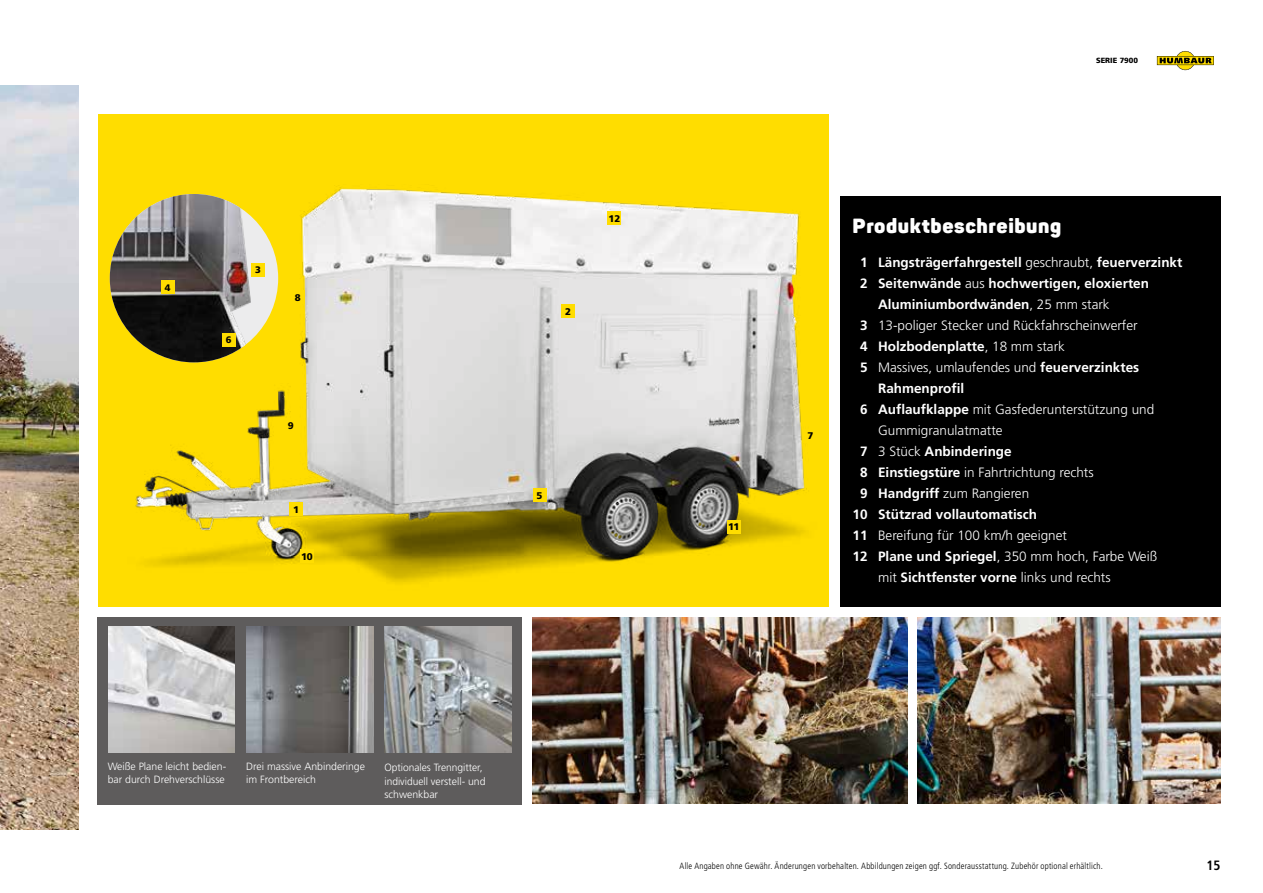
<style>
.page{position:relative;width:1263px;height:893px;background:#fff}
.page>*{position:absolute;margin:0;border:0;box-sizing:border-box;transform-origin:0 0}
.t1{font:900 20.25px "Panton";letter-spacing:.03em;color:#fff}
.t2{font:13.5px/21px "Frutiger LT 45 Lt";color:#fff}
.t3{font:13.5px "Frutiger LT 65 Bd";color:#fff}
.t4{font:13.5px "Frutiger LT 67 Bd Cn";color:#000}
.t5{font:10.5px/13.5px "Frutiger LT 45 Lt";color:#fff}
.t6{font:9.75px "Frutiger LT 75 Blk";color:#000}
.t7{font:9.45px "Frutiger LT 75 Blk";color:#000}
.t8{font:9px "Frutiger LT 47 Lt Cn";letter-spacing:.02em;color:#000}
.t9{font:7.5px "Frutiger LT 75 Blk";color:#000}
.s1{font-family:"Frutiger LT 45 Lt"}
.s2{font-family:"Frutiger LT 65 Bd"}
</style>
<div class="page">
<svg style="left:1157px;top:51px;width:57px;height:19px"></svg>
<img style="left:0;top:85px;width:79px;height:744px">
<div style="left:98px;top:617px;width:424px;height:187px;background:#5e5c5c"></div>
<img style="left:108px;top:626px;width:127px;height:127px">
<img style="left:385px;top:626px;width:126px;height:127px">
<img style="left:247px;top:626px;width:126px;height:127px">
<img style="left:533px;top:617px;width:375px;height:187px">
<img style="left:918px;top:617px;width:302px;height:187px">
<div style="left:98px;top:114px;width:730px;height:493px;background:#fd0"></div>
<div style="left:840px;top:197px;width:380px;height:410px;background:#000"></div>
<img style="left:109px;top:114px;width:752px;height:479px">
<div style="left:561px;top:304px;width:14px;height:14px;background:#fd0"></div>
<div style="left:607px;top:211px;width:14px;height:14px;background:#fd0"></div>
<div style="left:533px;top:488px;width:13px;height:14px;background:#fd0"></div>
<div style="left:289px;top:502px;width:14px;height:14px;background:#fd0"></div>
<div style="left:300px;top:549px;width:14px;height:14px;background:#fd0"></div>
<div style="left:284px;top:418px;width:14px;height:14px;background:#fd0"></div>
<div style="left:803px;top:429px;width:14px;height:13px;background:#fd0"></div>
<div style="left:291px;top:290px;width:14px;height:14px;background:#fd0"></div>
<div style="left:727px;top:520px;width:14px;height:13px;background:#fd0"></div>
<p class="t7" style="left:165px;top:282px;width:7px">4</p>
<p class="t7" style="left:255px;top:264px;width:7px">3</p>
<p class="t7" style="left:226px;top:334px;width:7px">6</p>
<p class="t6" style="left:295px;top:292px;width:7px">8</p>
<p class="t6" style="left:288px;top:419px;width:7px">9</p>
<p class="t6" style="left:293px;top:503px;width:7px">1</p>
<p class="t6" style="left:301px;top:551px;width:13px">10</p>
<p class="t6" style="left:565px;top:305px;width:7px">2</p>
<p class="t6" style="left:608px;top:212px;width:13px">12</p>
<p class="t6" style="left:536px;top:490px;width:7px">5</p>
<p class="t6" style="left:728px;top:521px;width:13px">11</p>
<p class="t9" style="left:1096px;top:56px;width:43px">SERIE 7900</p>
<p class="t6" style="left:807px;top:430px;width:7px">7</p>
<h1 class="t1" style="left:853px;top:213px;width:210px">Produktbeschreibung</h1>
<p class="t3" style="left:860px;top:254px;width:324px">1 Längsträgerfahrgestell <span class="s1">geschraubt,</span> feuerverzinkt</p>
<p class="t3" style="left:860px;top:275px;width:290px">2 Seitenwände <span class="s1">aus</span> hochwertigen, eloxierten</p>
<p class="t3" style="left:878px;top:296px;width:233px">Aluminiumbordwänden<span class="s1">, 25 mm stark</span></p>
<p class="t2" style="left:860px;top:315px;width:279px"><span class="s2">3</span> 13-poliger Stecker und Rückfahrscheinwerfer</p>
<p class="t3" style="left:860px;top:338px;width:206px">4 Holzbodenplatte<span class="s1">, 18 mm stark</span></p>
<p class="t2" style="left:860px;top:357px;width:281px"><span class="s2">5</span> Massives, umlaufendes und <span class="s2">feuerverzinktes</span></p>
<p class="t3" style="left:878px;top:380px;width:88px">Rahmenprofil</p>
<p class="t2" style="left:878px;top:399px;width:278px;text-indent:-18px"><span class="s2">6 Auflaufklappe</span> mit Gasfederunterstützung und<br>Gummigranulatmatte</p>
<p class="t3" style="left:860px;top:443px;width:153px">7 <span class="s1">3 Stück</span> Anbinderinge</p>
<p class="t2" style="left:860px;top:462px;width:235px"><span class="s2">8 Einstiegstüre</span> in Fahrtrichtung rechts<br><span class="s2">9 Handgriff</span> zum Rangieren</p>
<p class="t3" style="left:853px;top:506px;width:186px">10 Stützrad vollautomatisch</p>
<p class="t2" style="left:853px;top:525px;width:216px"><span class="s2">11</span> Bereifung für 100 km/h geeignet</p>
<p class="t2" style="left:853px;top:546px;width:306px"><span class="s2">12 Plane und Spriegel</span>, 350 mm hoch, Farbe Weiß</p>
<p class="t2" style="left:878px;top:567px;width:234px">mit <span class="s2">Sichtfenster vorne</span> links und rechts</p>
<p class="t5" style="left:108px;top:760px;width:120px">Weiße Plane leicht bedien&shy;bar durch Drehverschlüsse</p>
<p class="t5" style="left:384px;top:761px;width:103px">Optionales Trenngitter, individuell verstell- und schwenkbar</p>
<p class="t5" style="left:246px;top:760px;width:120px">Drei massive Anbinderinge im Frontbereich</p>
<p class="t8" style="left:679px;top:860px;width:425px">Alle Angaben ohne Gewähr. Änderungen vorbehalten. Abbildungen zeigen ggf. Sonderausstattung. Zubehör optional erhältlich.</p>
<p class="t4" style="left:1206px;top:857px;width:16px">15</p>
</div>
